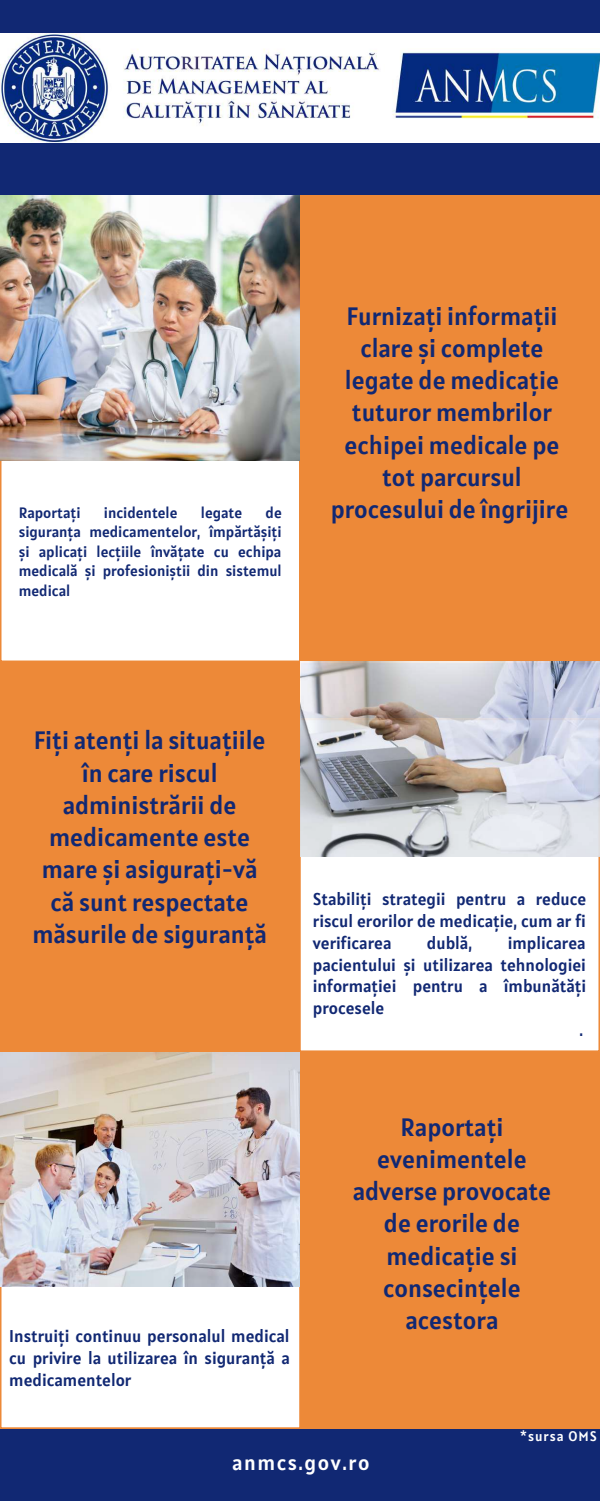
<style>
.page{position:relative;width:600px;height:1501px;background:#fff}
.page>*{position:absolute;margin:0;border:0;box-sizing:border-box;transform-origin:0 0}
.t1{font:25px/32.2px "Alatsi";color:#112873;text-align:center}
.t2{font:21px "Alatsi";letter-spacing:.075em;color:#fff}
.t3{font:17px/21.8px "Alatsi";color:#112873;text-align:justify}
.t4{font:15px/19.5px "Alatsi";color:#112873;text-align:justify}
.t5{font:13.8px "Alatsi";letter-spacing:.075em;color:#fff}
</style>
<div class="page">
<div style="left:0;top:0;width:600px;height:1500px;background:#112873"></div>
<div style="left:0;top:461px;width:299px;height:200px;background:#fff"></div>
<div style="left:0;top:661px;width:301px;height:390px;background:#ed8938"></div>
<div style="left:299px;top:196px;width:301px;height:466px;background:#ed8938"></div>
<div style="left:299px;top:718px;width:301px;height:333px;background:#fff"></div>
<div style="left:301px;top:1051px;width:299px;height:377px;background:#ed8938"></div>
<div style="left:0;top:1051px;width:301px;height:377px;background:#fff"></div>
<img style="left:1px;top:33px;width:599px;height:109px">
<img style="left:301px;top:661px;width:299px;height:195px">
<img style="left:0;top:1051px;width:299px;height:235px">
<img style="left:0;top:196px;width:299px;height:265px">
<p class="t4" style="left:19px;top:502px;width:265px;text-indent:247px">de siguranța medicamentelor, împărtășiți și aplicați lecțiile învățate cu echipa medicală și profesioniștii din sistemul medical</p>
<p class="t4" style="left:19px;top:502px;width:63px">Raportați</p>
<p class="t4" style="left:104px;top:502px;width:75px">incidentele</p>
<p class="t4" style="left:201px;top:502px;width:43px">legate</p>
<p class="t1" style="left:331px;top:299px;width:239px">Furnizați informații clare și complete legate de medicație tuturor membrilor echipei medicale pe tot parcursul procesului de îngrijire</p>
<p class="t1" style="left:32px;top:724px;width:236px">Fiți atenți la situațiile în care riscul administrării de medicamente este mare și asigurați-vă că sunt respectate măsurile de siguranță</p>
<p class="t3" style="left:313px;top:888px;width:275px">Stabiliți strategii pentru a reduce riscul erorilor de medicație, cum ar fi verificarea</p>
<p class="t3" style="left:427px;top:931px;width:47px">dublă,</p>
<p class="t3" style="left:508px;top:931px;width:79px">implicarea</p>
<p class="t3" style="left:313px;top:953px;width:275px">pacientului și utilizarea tehnologiei</p>
<p class="t3" style="left:313px;top:975px;width:275px">informației pentru a îmbunătăți</p>
<p class="t3" style="left:313px;top:996px;width:73px">procesele</p>
<p class="t3" style="left:580px;top:1018px;width:5px">.</p>
<p class="t3" style="left:9px;top:1324px;width:282px">Instruiți continuu personalul medical cu privire la utilizarea în siguranță a medicamentelor</p>
<p class="t1" style="left:353px;top:1110px;width:200px">Raportați evenimentele adverse provocate de erorile de medicație si consecințele acestora</p>
<p class="t5" style="left:520px;top:1426px;width:78px">*sursa OMS</p>
<p class="t2" style="left:232px;top:1448px;width:139px">anmcs.gov.ro</p>
</div>
